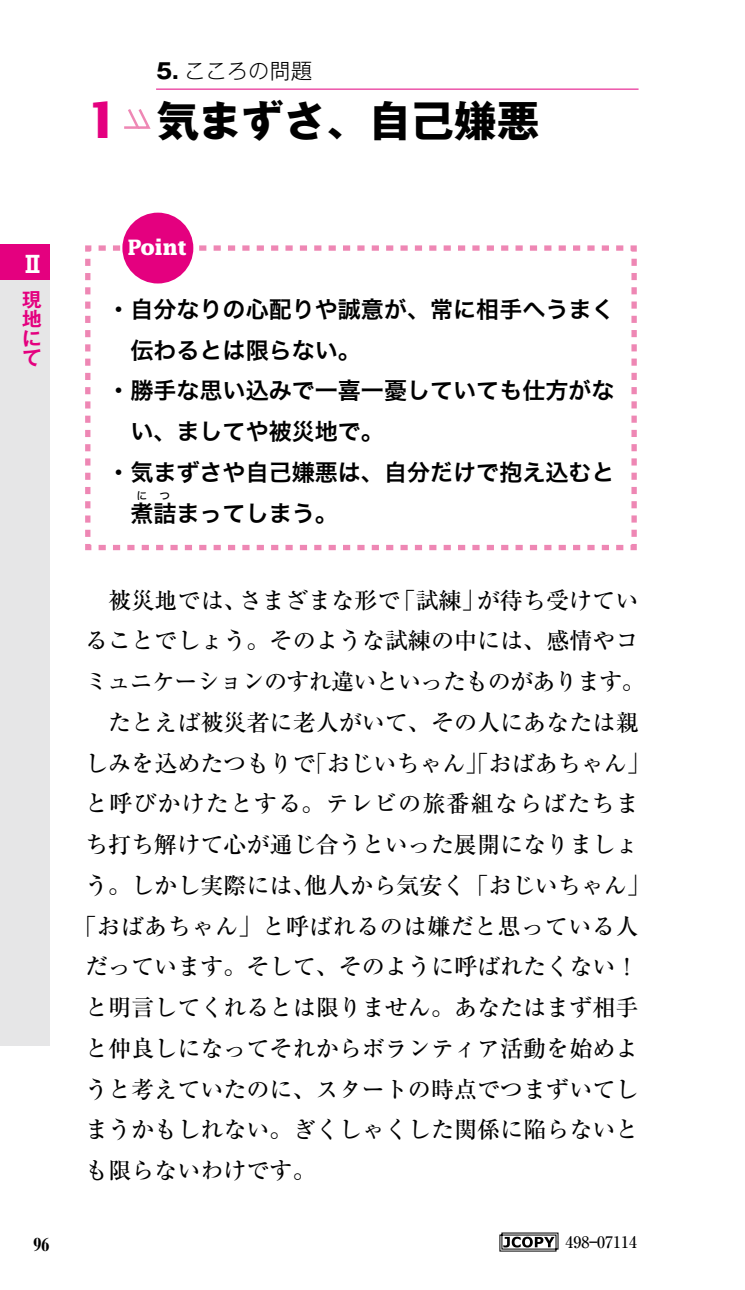
<style>
.page{position:relative;width:745px;height:1290px;background:#fff}
.page>*{position:absolute;margin:0;border:0;box-sizing:border-box;transform-origin:0 0}
.t1{font:700 49.5px "Lucida Sans";color:#e4007f}
.t2{font:700 42.5px "Gothic MB101 Pro";color:#000}
.t3{font:500 23px "Ryumin Pro";color:#000}
.t4{font:23px "Hira Kaku Pro W6";color:#000}
.t5{font:500 23px "Ryumin Pro";letter-spacing:-.03em;color:#000}
.t6{font:500 23px "Ryumin Pro";letter-spacing:.02em;color:#000}
.t7{font:500 23px "Ryumin Pro";letter-spacing:.05em;color:#000}
.t8{font:700 23px "Gothic MB101 Pro";color:#fff}
.t9{font:300 21.25px "Gothic MB101 Pro";color:#000}
.t10{font:700 21.25px "Lucida";letter-spacing:-.02em;color:#fff}
.t11{font:700 condensed 21.25px "Bodoni";color:#000}
.t12{font:700 19.5px/19.5px "Gothic MB101 Pro De";color:#e4007f;text-align:justify}
.t13{font:500 16px "Ryumin Pro";color:#000}
.t14{font:11.5px "Hira Kaku Pro W6";color:#000}
.s1{font-weight:700}
</style>
<div class="page">
<svg style="left:85px;top:243px;width:552px;height:308px"></svg>
<div style="left:0;top:244px;width:50px;height:801px;background:#e6e6e7"></div>
<div style="left:0;top:244px;width:50px;height:36px;background:#e4007f"></div>
<svg style="left:124px;top:109px;width:27px;height:20px"></svg>
<div style="left:122px;top:213px;width:71px;height:70px;background:#e4007f;border-radius:50%"></div>
<hr style="left:156px;top:89px;width:482px;height:1px;background:#e4007f">
<svg style="left:499px;top:1232px;width:60px;height:20px"></svg>
<svg style="left:499px;top:1232px;width:59px;height:19px"></svg>
<p class="t1" style="left:85px;top:91px;width:36px">1</p>
<p class="t9" style="left:156px;top:53px;width:157px"><span class="s1">5.</span> こころの問題</p>
<p class="t2" style="left:156px;top:85px;width:384px">気まずさ、自己嫌悪</p>
<p class="t8" style="left:21px;top:245px;width:25px">Ⅱ</p>
<p class="t12" style="left:22px;top:287px;width:21px">現地にて</p>
<p class="t11" style="left:33px;top:1232px;width:18px">96</p>
<p class="t10" style="left:127px;top:234px;width:61px">Point</p>
<p class="t4" style="left:107px;top:288px;width:508px">・自分なりの心配りや誠意が、常に相手へうまく</p>
<p class="t4" style="left:130px;top:329px;width:232px">伝わるとは限らない。</p>
<p class="t4" style="left:107px;top:370px;width:508px">・勝手な思い込みで一喜一憂していても仕方がな</p>
<p class="t4" style="left:130px;top:411px;width:255px">い、ましてや被災地で。</p>
<p class="t4" style="left:107px;top:451px;width:508px">・気まずさや自己嫌悪は、自分だけで抱え込むと</p>
<p class="t4" style="left:130px;top:492px;width:209px">煮詰まってしまう。</p>
<p class="t14" style="left:136px;top:485px;width:13px">に</p>
<p class="t14" style="left:159px;top:485px;width:13px">つ</p>
<p class="t3" style="left:85px;top:582px;width:554px">　被災地では、さまざまな形で「試練」が待ち受けてい</p>
<p class="t3" style="left:85px;top:623px;width:554px">ることでしょう。そのような試練の中には、感情やコ</p>
<p class="t5" style="left:85px;top:663px;width:561px">ミュニケーションのすれ違いといったものがあります。</p>
<p class="t3" style="left:85px;top:704px;width:554px">　たとえば被災者に老人がいて、その人にあなたは親</p>
<p class="t3" style="left:85px;top:745px;width:566px">しみを込めたつもりで「おじいちゃん」「おばあちゃん」</p>
<p class="t7" style="left:85px;top:785px;width:554px">と呼びかけたとする。テレビの旅番組ならばたちま</p>
<p class="t3" style="left:85px;top:826px;width:554px">ち打ち解けて心が通じ合うといった展開になりましょ</p>
<p class="t3" style="left:85px;top:867px;width:566px">う。しかし実際には、他人から気安く「おじいちゃん」</p>
<p class="t6" style="left:74px;top:908px;width:566px">「おばあちゃん」と呼ばれるのは嫌だと思っている人</p>
<p class="t3" style="left:85px;top:948px;width:554px">だっています。そして、そのように呼ばれたくない！</p>
<p class="t3" style="left:85px;top:989px;width:554px">と明言してくれるとは限りません。あなたはまず相手</p>
<p class="t3" style="left:85px;top:1030px;width:554px">と仲良しになってそれからボランティア活動を始めよ</p>
<p class="t3" style="left:85px;top:1071px;width:554px">うと考えていたのに、スタートの時点でつまずいてし</p>
<p class="t3" style="left:85px;top:1111px;width:554px">まうかもしれない。ぎくしゃくした関係に陥らないと</p>
<p class="t3" style="left:85px;top:1152px;width:232px">も限らないわけです。</p>
<p class="t13" style="left:565px;top:1229px;width:73px">498—07114</p>
</div>
